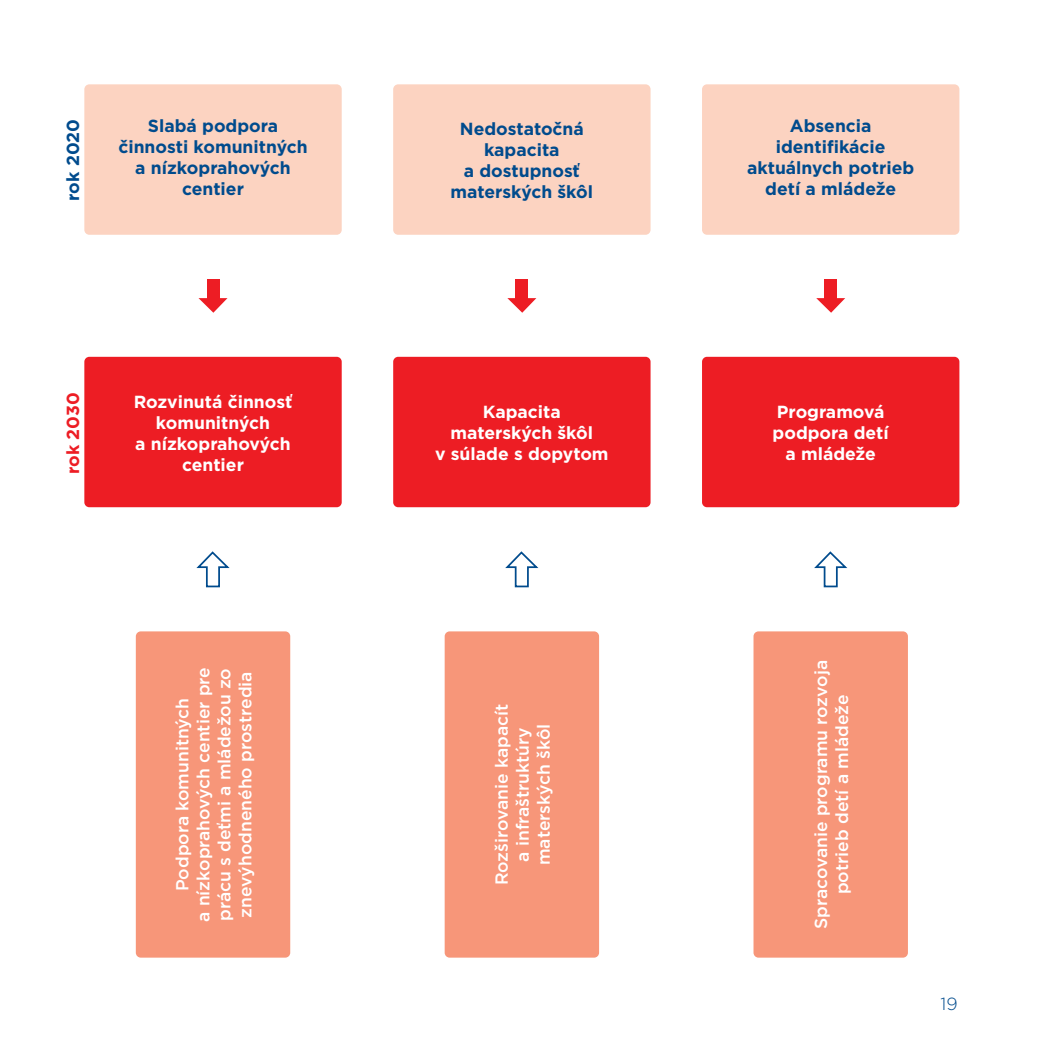
<style>
.page{position:relative;width:1042px;height:1042px;background:#fff}
.page>*{position:absolute;margin:0;border:0;box-sizing:border-box;transform-origin:0 0}
.t1{font:500 17.5px/21px "Gotham";color:#fff;text-align:center}
.t2{font:700 17.5px/21px "Gotham";color:#004b8d;text-align:center}
.t3{font:700 17.5px/21px "Gotham";color:#fff;text-align:center}
.t4{font:700 17.5px "Gotham";color:#ed1d24}
.t5{font:300 17.5px "Gotham";color:#004b8d}
</style>
<div class="page">
<div style="left:84px;top:357px;width:258px;height:150px;background:#ed1d24;border-radius:5px"></div>
<div style="left:136px;top:631px;width:154px;height:326px;background:#f79679;border-radius:5px"></div>
<div style="left:445px;top:631px;width:154px;height:326px;background:#f79679;border-radius:5px"></div>
<div style="left:753px;top:631px;width:155px;height:326px;background:#f79679;border-radius:5px"></div>
<div style="left:393px;top:357px;width:257px;height:150px;background:#ed1d24;border-radius:5px"></div>
<div style="left:702px;top:357px;width:257px;height:150px;background:#ed1d24;border-radius:5px"></div>
<div style="left:84px;top:84px;width:258px;height:151px;background:#fcd3c1;border-radius:5px"></div>
<div style="left:393px;top:84px;width:257px;height:151px;background:#fcd3c1;border-radius:5px"></div>
<div style="left:702px;top:84px;width:257px;height:151px;background:#fcd3c1;border-radius:5px"></div>
<div style="left:207px;top:279px;width:12px;height:23px;background:#ed1d24"></div>
<svg style="left:198px;top:298px;width:29px;height:15px"></svg>
<svg style="left:196px;top:551px;width:34px;height:37px"></svg>
<svg style="left:505px;top:551px;width:34px;height:37px"></svg>
<svg style="left:814px;top:551px;width:33px;height:37px"></svg>
<div style="left:516px;top:279px;width:12px;height:23px;background:#ed1d24"></div>
<svg style="left:507px;top:298px;width:29px;height:15px"></svg>
<div style="left:824px;top:279px;width:13px;height:23px;background:#ed1d24"></div>
<svg style="left:816px;top:298px;width:29px;height:15px"></svg>
<p class="t2" style="left:62px;top:201px;width:83px;rotate:-90deg">rok 2020</p>
<p class="t2" style="left:118px;top:115px;width:191px">Slabá podpora činnosti komunitných a nízkoprahových centier</p>
<p class="t4" style="left:61px;top:474px;width:83px;rotate:-90deg">rok 2030</p>
<p class="t3" style="left:134px;top:391px;width:160px">Rozvinutá činnosť komunitných<br>a nízkoprahových centier</p>
<p class="t1" style="left:172px;top:922px;width:256px;rotate:-90deg">Podpora komunitných<br>a nízkoprahových centier pre prácu s deťmi a mládežou zo znevýhodneného prostredia</p>
<p class="t2" style="left:450px;top:118px;width:144px">Nedostatočná kapacita<br>a dostupnosť materských škôl</p>
<p class="t3" style="left:435px;top:401px;width:175px">Kapacita materských škôl<br>v súlade s dopytom</p>
<p class="t1" style="left:491px;top:885px;width:183px;rotate:-90deg">Rozširovanie kapacít a infraštruktúry materských škôl</p>
<p class="t2" style="left:747px;top:115px;width:168px">Absencia identifikácie aktuálnych potrieb detí a mládeže</p>
<p class="t3" style="left:772px;top:401px;width:118px">Programová podpora detí a mládeže</p>
<p class="t1" style="left:810px;top:929px;width:270px;rotate:-90deg">Spracovanie programu rozvoja potrieb detí a mládeže</p>
<p class="t5" style="left:940px;top:992px;width:19px">19</p>
</div>
